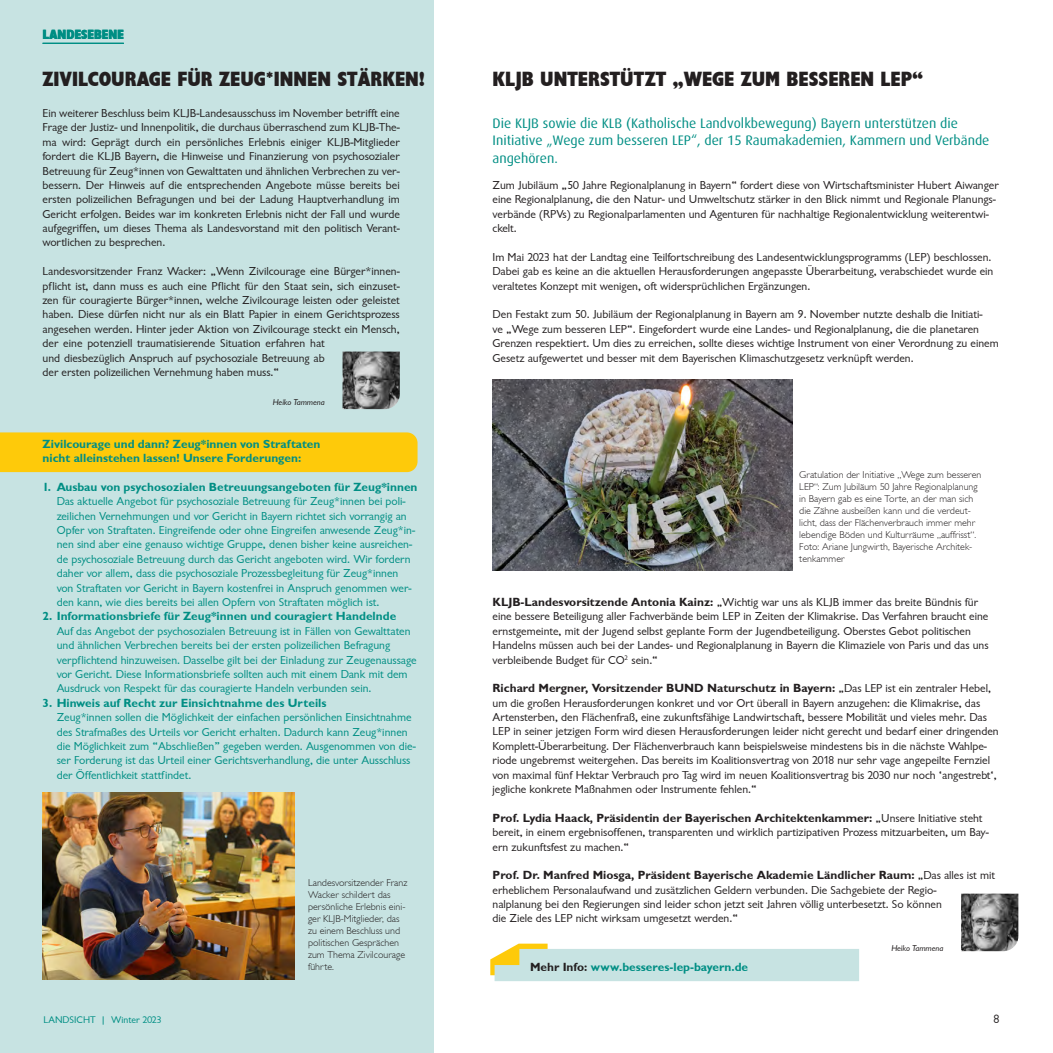
<style>
.page{position:relative;width:1053px;height:1053px;background:#fff}
.page>*{position:absolute;margin:0;border:0;box-sizing:border-box;transform-origin:0 0}
.t1{font:21.25px "Garrison Cond Sans BOLD";color:#231f20}
.t2{font:13.75px/17.5px "Dax Pro";color:#008e84}
.t3{font:13.75px "Garrison Cond Sans BOLD";color:#008e84}
.t4{font:12.5px "Garrison Sans";color:#231f20}
.t5{font:11.88px/14.4px "Garrison Sans";color:#231f20}
.t6{font:11.88px/14.4px "Garrison Sans";color:#008e84}
.t7{font:11.88px/14.4px "Garrison Sans BOLD";color:#008e84}
.t8{font:11.88px "Garrison Sans BOLD";color:#231f20}
.t9{font:10px/12px "Garrison Light Sans";color:#231f20}
.t10{font:10px "Garrison Sans";color:#008e84}
.t11{font:8.75px "Garrison Sans ITALIC";letter-spacing:-.005em;color:#231f20}
.s1{font-family:"Garrison Sans BOLD"}
.s2{font-family:"Garrison Sans"}
.s3{color:#231f20}
</style>
<div class="page">
<div style="left:0;top:0;width:434px;height:1052px;background:#c7e3e2"></div>
<hr style="left:43px;top:43px;width:81px;height:1px;background:#008e84">
<img style="left:43px;top:792px;width:251px;height:187px">
<div style="left:0;top:432px;width:417px;height:40px;background:#feca0a"></div>
<img style="left:492px;top:379px;width:300px;height:191px">
<img style="left:342px;top:351px;width:58px;height:58px">
<svg style="left:490px;top:943px;width:369px;height:38px"></svg>
<img style="left:961px;top:893px;width:57px;height:58px">
<p class="t3" style="left:43px;top:27px;width:83px">LANDESEBENE</p>
<h1 class="t1" style="left:43px;top:67px;width:384px">ZIVILCOURAGE FÜR ZEUG*INNEN STÄRKEN!</h1>
<h1 class="t1" style="left:492px;top:67px;width:432px">KLJB UNTERSTÜTZT „WEGE ZUM BESSEREN LEP“</h1>
<p class="t5" style="left:43px;top:106px;width:359px;text-align:justify">Ein weiterer Beschluss beim KLJB-Landesausschuss im November betrifft eine Frage der Justiz- und Innenpolitik, die durchaus überraschend zum KLJB-The&shy;ma wird: Geprägt durch ein persönliches Erlebnis einiger KLJB-Mitglieder fordert die KLJB Bayern, die Hinweise und Finanzierung von psychosozialer Betreuung für Zeug*innen von Gewalttaten und ähnlichen Verbrechen zu ver&shy;bessern. Der Hinweis auf die entsprechenden Angebote müsse bereits bei ersten polizeilichen Befragungen und bei der Ladung Hauptverhandlung im Gericht erfolgen. Beides war im konkreten Erlebnis nicht der Fall und wurde aufgegriffen, um dieses Thema als Landesvorstand mit den politisch Verant&shy;wortlichen zu besprechen.</p>
<p class="t5" style="left:43px;top:264px;width:359px">Landesvorsitzender Franz Wacker: „Wenn Zivilcourage eine Bürger*innen&shy;pflicht ist, dann muss es auch eine Pflicht für den Staat sein, sich einzuset&shy;zen für couragierte Bürger*innen, welche Zivilcourage leisten oder geleistet haben. Diese dürfen nicht nur als ein Blatt Papier in einem Gerichtsprozess angesehen werden. Hinter jeder Aktion von Zivilcourage steckt ein Mensch, der eine potenziell traumatisierende Situation erfahren hat<br>und diesbezüglich Anspruch auf psychosoziale Betreuung ab<br>der ersten polizeilichen Vernehmung haben muss.“</p>
<p class="t11" style="left:273px;top:397px;width:54px">Heiko Tammena</p>
<p class="t7" style="left:43px;top:436px;width:279px">Zivilcourage und dann? Zeug*innen von Straftaten nicht alleinstehen lassen! Unsere Forderungen:</p>
<p class="t7" style="left:43px;top:480px;width:376px">1. Ausbau von psychosozialen Betreuungsangeboten für Zeug*innen</p>
<p class="t6" style="left:57px;top:494px;width:360px">Das aktuelle Angebot für psychosoziale Betreuung für Zeug*innen bei poli&shy;zeilichen Vernehmungen und vor Gericht in Bayern richtet sich vorrangig an Opfer von Straftaten. Eingreifende oder ohne Eingreifen anwesende Zeug*in&shy;nen sind aber eine genauso wichtige Gruppe, denen bisher keine ausreichen&shy;de psychosoziale Betreuung durch das Gericht angeboten wird. Wir fordern daher vor allem, dass die psychosoziale Prozessbegleitung für Zeug*innen von Straftaten vor Gericht in Bayern kostenfrei in Anspruch genommen wer&shy;den kann, wie dies bereits bei allen Opfern von Straftaten möglich ist.</p>
<p class="t7" style="left:43px;top:609px;width:355px">2. Informationsbriefe für Zeug*innen und couragiert Handelnde</p>
<p class="t6" style="left:57px;top:624px;width:361px">Auf das Angebot der psychosozialen Betreuung ist in Fällen von Gewalttaten und ähnlichen Verbrechen bereits bei der ersten polizeilichen Befragung verpflichtend hinzuweisen. Dasselbe gilt bei der Einladung zur Zeugenaussage vor Gericht. Diese Informationsbriefe sollten auch mit einem Dank mit dem Ausdruck von Respekt für das couragierte Handeln verbunden sein.</p>
<p class="t7" style="left:43px;top:695px;width:285px">3. Hinweis auf Recht zur Einsichtnahme des Urteils</p>
<p class="t6" style="left:57px;top:710px;width:360px">Zeug*innen sollen die Möglichkeit der einfachen persönlichen Einsichtnahme des Strafmaßes des Urteils vor Gericht erhalten. Dadurch kann Zeug*innen die Möglichkeit zum “Abschließen” gegeben werden. Ausgenommen von die&shy;ser Forderung ist das Urteil einer Gerichtsverhandlung, die unter Ausschluss der Öffentlichkeit stattfindet.</p>
<p class="t10" style="left:44px;top:1014px;width:120px">LANDSICHT | Winter 2023</p>
<p class="t9" style="left:308px;top:877px;width:101px">Landesvorsitzender Franz<br>Wacker schildert das persönliche Erlebnis eini&shy;ger KLJB-Mitglieder, das zu einem Beschluss und politischen Gesprächen zum Thema Zivilcourage führte.</p>
<p class="t2" style="left:492px;top:114px;width:498px">Die KLJB sowie die KLB (Katholische Landvolkbewegung) Bayern unterstützen die<br>Initiative „Wege zum besseren LEP“, der 15 Raumakademien, Kammern und Verbände angehören.</p>
<p class="t5" style="left:492px;top:178px;width:507px">Zum Jubiläum „50 Jahre Regionalplanung in Bayern“ fordert diese von Wirtschaftsminister Hubert Aiwanger eine Regionalplanung, die den Natur- und Umweltschutz stärker in den Blick nimmt und Regionale Planungs&shy;verbände (RPVs) zu Regionalparlamenten und Agenturen für nachhaltige Regionalentwicklung weiterentwi&shy;ckelt.</p>
<p class="t5" style="left:492px;top:250px;width:502px">Im Mai 2023 hat der Landtag eine Teilfortschreibung des Landesentwicklungsprogramms (LEP) beschlossen.<br>Dabei gab es keine an die aktuellen Herausforderungen angepasste Überarbeitung, verabschiedet wurde ein veraltetes Konzept mit wenigen, oft widersprüchlichen Ergänzungen.</p>
<p class="t5" style="left:492px;top:307px;width:508px">Den Festakt zum 50. Jubiläum der Regionalplanung in Bayern am 9. November nutzte deshalb die Initiati-<br>ve „Wege zum besseren LEP“. Eingefordert wurde eine Landes- und Regionalplanung, die die planetaren Grenzen respektiert. Um dies zu erreichen, sollte dieses wichtige Instrument von einer Verordnung zu einem Gesetz aufgewertet und besser mit dem Bayerischen Klimaschutzgesetz verknüpft werden.</p>
<p class="t9" style="left:799px;top:468px;width:183px">Gratulation der Initiative „Wege zum besseren LEP“: Zum Jubiläum 50 Jahre Regionalplanung in Bayern gab es eine Torte, an der man sich die Zähne ausbeißen kann und die verdeut&shy;licht, dass der Flächenverbrauch immer mehr lebendige Böden und Kulturräume „auffrisst“.<br>Foto: Ariane Jungwirth, Bayerische Architek&shy;tenkammer</p>
<p class="t5" style="left:492px;top:595px;width:497px"><span class="s1">KLJB-Landesvorsitzende Antonia Kainz:</span> „Wichtig war uns als KLJB immer das breite Bündnis für eine bessere Beteiligung aller Fachverbände beim LEP in Zeiten der Klimakrise. Das Verfahren braucht eine ernstgemeinte, mit der Jugend selbst geplante Form der Jugendbeteiligung. Oberstes Gebot politischen Handelns müssen auch bei der Landes- und Regionalplanung in Bayern die Klimaziele von Paris und das uns verbleibende Budget für CO<sup>2</sup> sein.“</p>
<p class="t8" style="left:492px;top:681px;width:500px">Richard Mergner, Vorsitzender BUND Naturschutz in Bayern: <span class="s2">„Das LEP ist ein zentraler Hebel,</span></p>
<p class="t5" style="left:492px;top:695px;width:507px">um die großen Herausforderungen konkret und vor Ort überall in Bayern anzugehen: die Klimakrise, das Artensterben, den Flächenfraß, eine zukunftsfähige Landwirtschaft, bessere Mobilität und vieles mehr. Das LEP in seiner jetzigen Form wird diesen Herausforderungen leider nicht gerecht und bedarf einer dringenden Komplett-Überarbeitung. Der Flächenverbrauch kann beispielsweise mindestens bis in die nächste Wahlpe&shy;riode ungebremst weitergehen. Das bereits im Koalitionsvertrag von 2018 nur sehr vage angepeilte Fernziel von maximal fünf Hektar Verbrauch pro Tag wird im neuen Koalitionsvertrag bis 2030 nur noch ‘angestrebt‘, jegliche konkrete Maßnahmen oder Instrumente fehlen.“</p>
<p class="t8" style="left:492px;top:811px;width:491px">Prof. Lydia Haack, Präsidentin der Bayerischen Architektenkammer: <span class="s2">„Unsere Initiative steht</span></p>
<p class="t5" style="left:492px;top:825px;width:497px">bereit, in einem ergebnisoffenen, transparenten und wirklich partizipativen Prozess mitzuarbeiten, um Bay&shy;ern zukunftsfest zu machen.“</p>
<p class="t8" style="left:492px;top:868px;width:504px">Prof. Dr. Manfred Miosga, Präsident Bayerische Akademie Ländlicher Raum: <span class="s2">„Das alles ist mit</span></p>
<p class="t5" style="left:492px;top:882px;width:451px">erheblichem Personalaufwand und zusätzlichen Geldern verbunden. Die Sachgebiete der Regio&shy;nalplanung bei den Regierungen sind leider schon jetzt seit Jahren völlig unterbesetzt. So können die Ziele des LEP nicht wirksam umgesetzt werden.“</p>
<p class="t11" style="left:891px;top:943px;width:54px">Heiko Tammena</p>
<p class="t7" style="left:530px;top:960px;width:220px"><span class="s3">Mehr Info:</span> www.besseres-lep-bayern.de</p>
<p class="t4" style="left:993px;top:1012px;width:8px">8</p>
</div>
